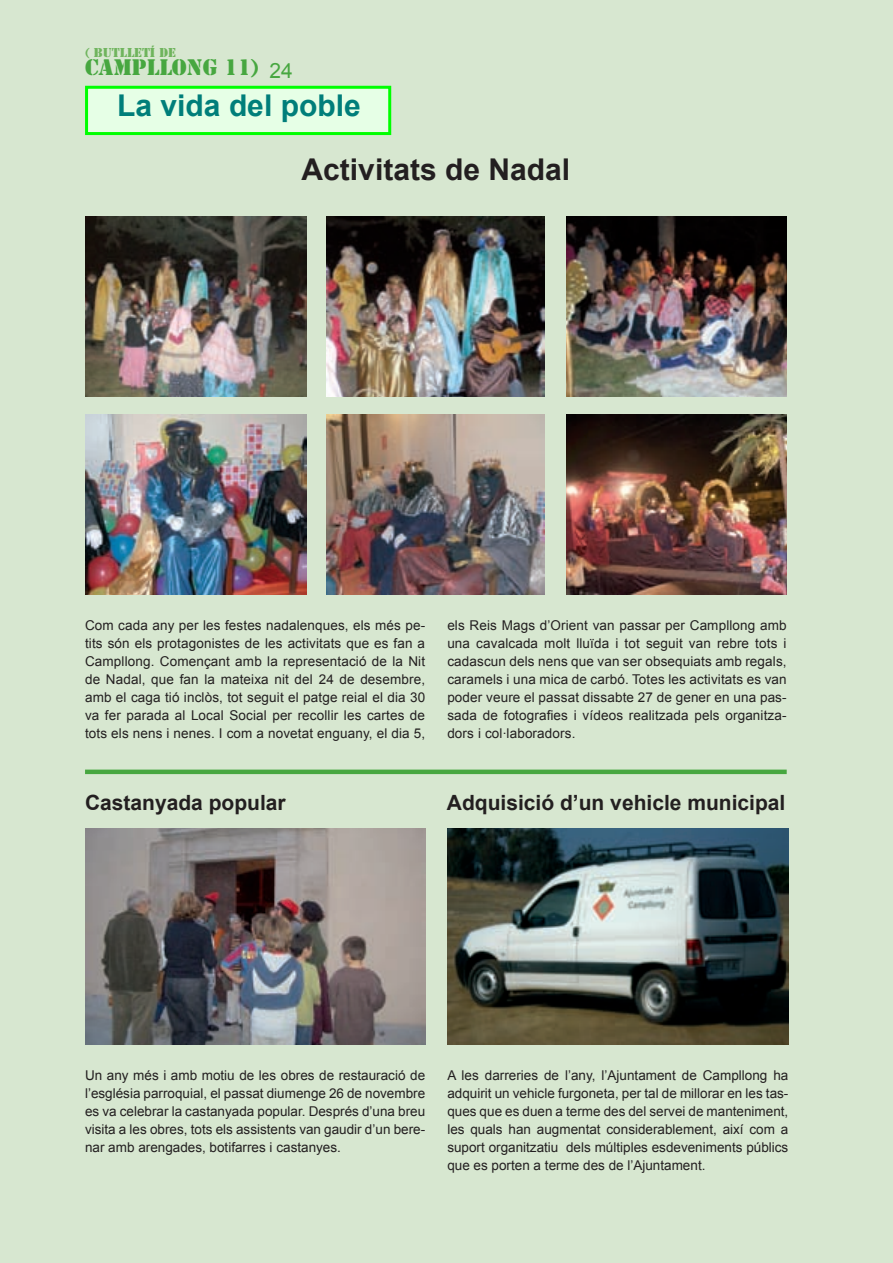
<style>
.page{position:relative;width:893px;height:1263px;background:#d7e7d0}
.page>*{position:absolute;margin:0;border:0;box-sizing:border-box;transform-origin:0 0}
.t1{font:700 30px "Arial";color:#231f20}
.t2{font:700 30px "Arial";color:#007e7a}
.t3{font:700 21px "Arial";color:#231f20}
.t4{font:21px "Stencil Std";color:#47a740}
.t5{font:21px "Arial";color:#47a740}
.t6{font:13.5px/18px "Arial";letter-spacing:.005em;color:#231f20;text-align:justify}
.t7{font:12px "Stencil Std";color:#6fb45d}
</style>
<div class="page">
<div style="left:87px;top:87px;width:303px;height:47px;background:#e6ffe6"></div>
<div style="left:85px;top:86px;width:306px;height:49px;border:3px solid #0f0"></div>
<img style="left:85px;top:828px;width:340px;height:216px">
<hr style="left:85px;top:770px;width:702px;height:4px;background:#47a740">
<img style="left:85px;top:216px;width:221px;height:180px">
<img style="left:327px;top:216px;width:217px;height:180px">
<img style="left:566px;top:216px;width:221px;height:180px">
<img style="left:85px;top:414px;width:221px;height:180px">
<img style="left:327px;top:414px;width:217px;height:180px">
<img style="left:566px;top:414px;width:221px;height:180px">
<img style="left:447px;top:828px;width:341px;height:216px">
<p class="t7" style="left:85px;top:45px;width:92px">( BUTLLETÍ DE</p>
<h2 class="t4" style="left:85px;top:54px;width:175px">CAMPLLONG 11)</h2>
<h1 class="t2" style="left:117px;top:89px;width:245px">La vida del poble</h1>
<h2 class="t5" style="left:270px;top:58px;width:25px">24</h2>
<h1 class="t1" style="left:302px;top:153px;width:270px">Activitats de Nadal</h1>
<p class="t6" style="left:85px;top:616px;width:342px">Com cada any per les festes nadalenques, els més pe&shy;tits són els protagonistes de les activitats que es fan a Campllong. Començant amb la representació de la Nit de Nadal, que fan la mateixa nit del 24 de desembre, amb el caga tió inclòs, tot seguit el patge reial el dia 30 va fer parada al Local Social per recollir les cartes de tots els nens i nenes. I com a novetat enguany, el dia 5,</p>
<p class="t6" style="left:447px;top:616px;width:341px">els Reis Mags d’Orient van passar per Campllong amb una cavalcada molt lluïda i tot seguit van rebre tots i cadascun dels nens que van ser obsequiats amb regals, caramels i una mica de carbó. Totes les activitats es van poder veure el passat dissabte 27 de gener en una pas&shy;sada de fotografies i vídeos realitzada pels organitza&shy;dors i col·laboradors.</p>
<h2 class="t3" style="left:85px;top:791px;width:202px">Castanyada popular</h2>
<h2 class="t3" style="left:447px;top:791px;width:340px">Adquisició d’un vehicle municipal</h2>
<p class="t6" style="left:85px;top:1066px;width:342px">Un any més i amb motiu de les obres de restauració de l’església parroquial, el passat diumenge 26 de novembre es va celebrar la castanyada popular. Després d’una breu visita a les obres, tots els assistents van gaudir d’un bere&shy;nar amb arengades, botifarres i castanyes.</p>
<p class="t6" style="left:447px;top:1066px;width:343px">A les darreries de l’any, l’Ajuntament de Campllong ha adquirit un vehicle furgoneta, per tal de millorar en les tas&shy;ques que es duen a terme des del servei de manteniment, les quals han augmentat considerablement, així com a suport organitzatiu dels múltiples esdeveniments públics que es porten a terme des de l’Ajuntament.</p>
</div>
